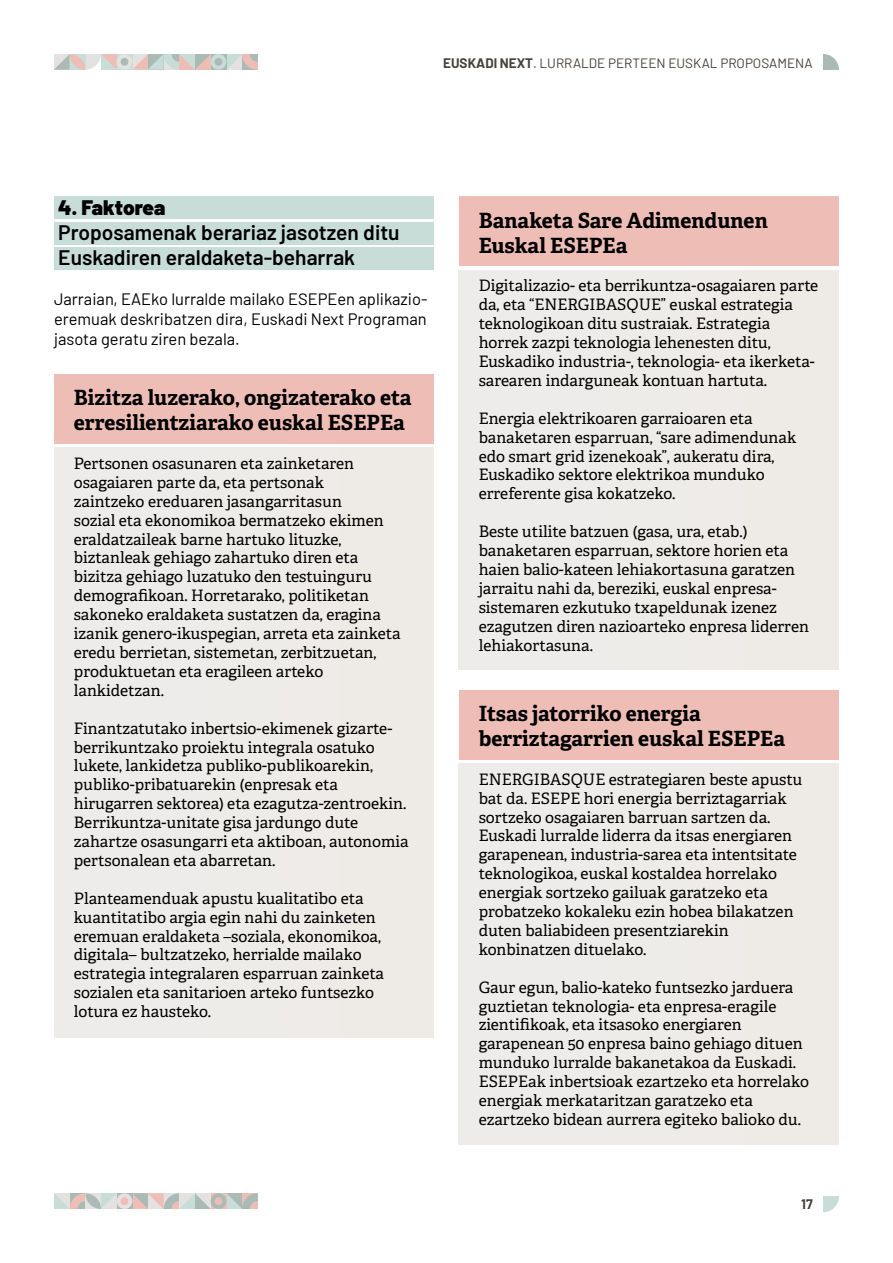
<style>
.page{position:relative;width:893px;height:1263px;background:#fff}
.page>*{position:absolute;margin:0;border:0;box-sizing:border-box;transform-origin:0 0}
.t1{font:700 21px/25.2px "Adelle";color:#000}
.t2{font:600 21px/25.2px "Barlow";color:#000}
.t3{font:900 21px "Barlow";color:#000}
.t4{font:16.5px/19.8px "Barlow";color:#000;text-align:justify}
.t5{font:15.75px/18.9px "Adelle";color:#000}
.t6{font:13.5px "Barlow";color:#49413b}
.t7{font:700 13.5px "Barlow";color:#49413b}
.s1{font-weight:700}
</style>
<div class="page">
<svg style="left:823px;top:54px;width:16px;height:16px"></svg>
<svg style="left:823px;top:1196px;width:16px;height:16px"></svg>
<div style="left:117px;top:1193px;width:15px;height:16px;background:#aabbb6"></div>
<svg style="left:132px;top:1193px;width:126px;height:16px;background:#cbc8c3"></svg>
<div style="left:117px;top:1193px;width:15px;height:16px;background:#e3e2e0;border-radius:50%"></div>
<div style="left:121px;top:1197px;width:7px;height:8px;background:#eebdb6;border-radius:50%"></div>
<svg style="left:54px;top:1193px;width:63px;height:16px"></svg>
<div style="left:117px;top:54px;width:15px;height:16px;background:#c8ddd8"></div>
<svg style="left:132px;top:54px;width:126px;height:16px;background:#ceccc7"></svg>
<div style="left:117px;top:54px;width:15px;height:16px;background:#e3e2e0;border-radius:50%"></div>
<div style="left:121px;top:58px;width:7px;height:8px;background:#aabbb6;border-radius:50%"></div>
<svg style="left:54px;top:54px;width:63px;height:16px"></svg>
<div style="left:54px;top:197px;width:380px;height:22px;background:#c8ddd8"></div>
<div style="left:54px;top:222px;width:380px;height:22px;background:#c8ddd8"></div>
<div style="left:54px;top:248px;width:380px;height:22px;background:#c8ddd8"></div>
<div style="left:54px;top:374px;width:380px;height:69px;background:#eebdb6"></div>
<div style="left:54px;top:448px;width:380px;height:589px;background:#eeece9"></div>
<div style="left:459px;top:690px;width:380px;height:69px;background:#eebdb6"></div>
<div style="left:459px;top:763px;width:380px;height:381px;background:#eeece9"></div>
<div style="left:459px;top:197px;width:380px;height:69px;background:#eebdb6"></div>
<div style="left:459px;top:270px;width:380px;height:399px;background:#eeece9"></div>
<p class="t6" style="left:443px;top:53px;width:371px"><span class="s1">EUSKADI NEXT</span>. LURRALDE PERTEEN EUSKAL PROPOSAMENA</p>
<h1 class="t3" style="left:58px;top:192px;width:109px">4. Faktorea</h1>
<h1 class="t2" style="left:58px;top:218px;width:343px">Proposamenak berariaz jasotzen ditu<br>Euskadiren eraldaketa-beharrak</h1>
<p class="t4" style="left:54px;top:288px;width:375px">Jarraian, EAEko lurralde mailako ESEPEen aplikazio&shy;eremuak deskribatzen dira, Euskadi Next Programan jasota geratu ziren bezala.</p>
<h1 class="t1" style="left:74px;top:385px;width:339px">Bizitza luzerako, ongizaterako eta erresilientziarako euskal ESEPEa</h1>
<p class="t5" style="left:74px;top:454px;width:328px">Pertsonen osasunaren eta zainketaren osagaiaren parte da, eta pertsonak<br>zaintzeko ereduaren jasangarritasun<br>sozial eta ekonomikoa bermatzeko ekimen eraldatzaileak barne hartuko lituzke, biztanleak gehiago zahartuko diren eta bizitza gehiago luzatuko den testuinguru demografikoan. Horretarako, politiketan sakoneko eraldaketa sustatzen da, eragina izanik genero-ikuspegian, arreta eta zainketa eredu berrietan, sistemetan, zerbitzuetan, produktuetan eta eragileen arteko lankidetzan.</p>
<p class="t5" style="left:74px;top:719px;width:336px">Finantzatutako inbertsio-ekimenek gizarte&shy;berrikuntzako proiektu integrala osatuko lukete, lankidetza publiko-publikoarekin, publiko-pribatuarekin (enpresak eta hirugarren sektorea) eta ezagutza-zentroekin.<br>Berrikuntza-unitate gisa jardungo dute zahartze osasungarri eta aktiboan, autonomia pertsonalean eta abarretan.</p>
<p class="t5" style="left:74px;top:889px;width:312px">Planteamenduak apustu kualitatibo eta kuantitatibo argia egin nahi du zainketen eremuan eraldaketa –soziala, ekonomikoa, digitala– bultzatzeko, herrialde mailako estrategia integralaren esparruan zainketa sozialen eta sanitarioen arteko funtsezko lotura ez hausteko.</p>
<h1 class="t1" style="left:479px;top:208px;width:291px">Banaketa Sare Adimendunen<br>Euskal ESEPEa</h1>
<p class="t5" style="left:479px;top:277px;width:341px">Digitalizazio- eta berrikuntza-osagaiaren parte da, eta “ENERGIBASQUE” euskal estrategia teknologikoan ditu sustraiak. Estrategia horrek zazpi teknologia lehenesten ditu, Euskadiko industria-, teknologia- eta ikerketa&shy;sarearen indarguneak kontuan hartuta.</p>
<p class="t5" style="left:479px;top:409px;width:319px">Energia elektrikoaren garraioaren eta banaketaren esparruan, “sare adimendunak edo smart grid izenekoak”, aukeratu dira, Euskadiko sektore elektrikoa munduko erreferente gisa kokatzeko.</p>
<p class="t5" style="left:479px;top:522px;width:332px">Beste utilite batzuen (gasa, ura, etab.) banaketaren esparruan, sektore horien eta haien balio-kateen lehiakortasuna garatzen jarraitu nahi da, bereziki, euskal enpresa&shy;sistemaren ezkutuko txapeldunak izenez ezagutzen diren nazioarteko enpresa liderren lehiakortasuna.</p>
<h1 class="t1" style="left:479px;top:701px;width:308px">Itsas jatorriko energia berriztagarrien euskal ESEPEa</h1>
<p class="t5" style="left:479px;top:770px;width:325px">ENERGIBASQUE estrategiaren beste apustu bat da. ESEPE hori energia berriztagarriak sortzeko osagaiaren barruan sartzen da.<br>Euskadi lurralde liderra da itsas energiaren garapenean, industria-sarea eta intentsitate teknologikoa, euskal kostaldea horrelako energiak sortzeko gailuak garatzeko eta probatzeko kokaleku ezin hobea bilakatzen duten baliabideen presentziarekin konbinatzen dituelako.</p>
<p class="t5" style="left:479px;top:978px;width:332px">Gaur egun, balio-kateko funtsezko jarduera guztietan teknologia- eta enpresa-eragile zientifikoak, eta itsasoko energiaren garapenean 50 enpresa baino gehiago dituen munduko lurralde bakanetakoa da Euskadi.<br>ESEPEak inbertsioak ezartzeko eta horrelako energiak merkataritzan garatzeko eta ezartzeko bidean aurrera egiteko balioko du.</p>
<p class="t7" style="left:801px;top:1194px;width:13px">17</p>
</div>
